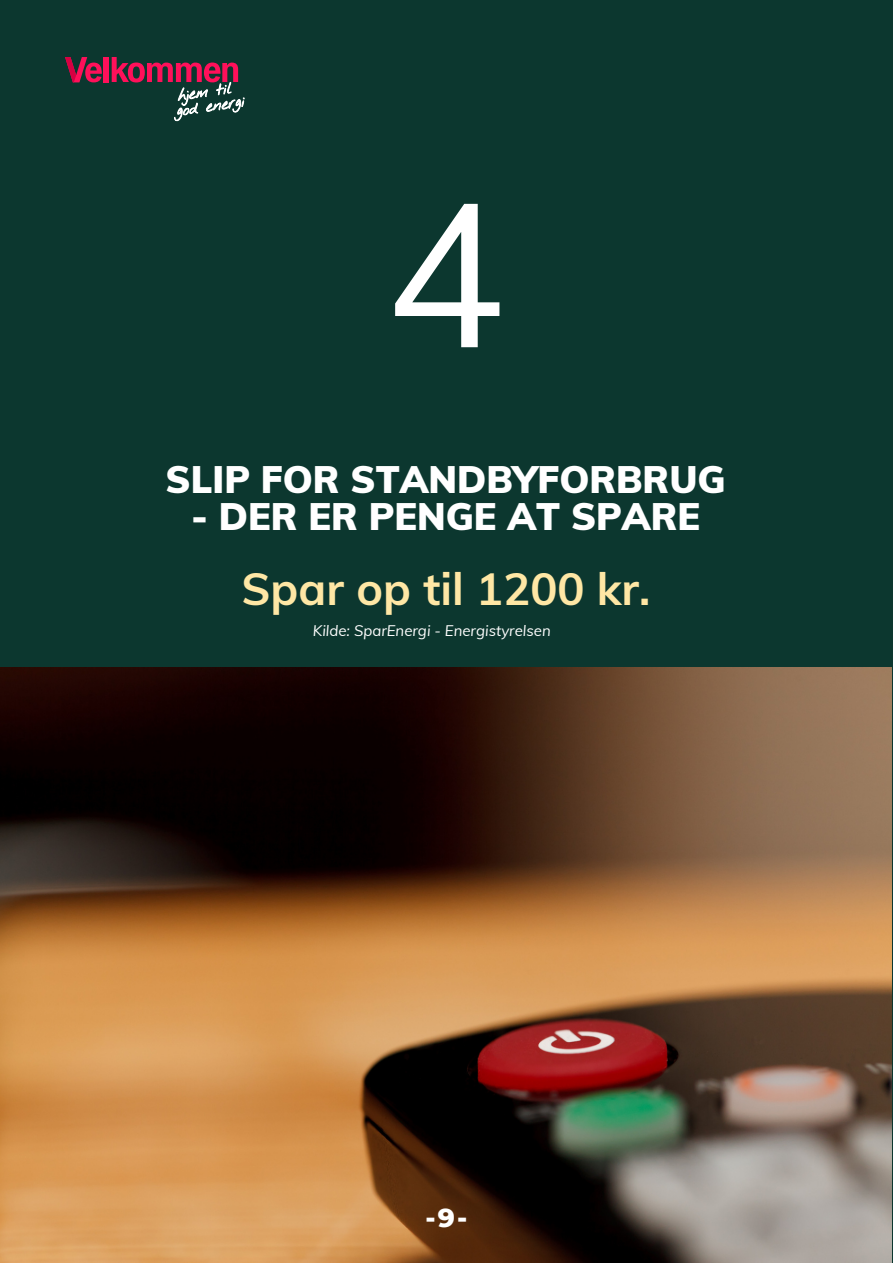
<style>
.page{position:relative;width:893px;height:1264px;background:#fff}
.page>*{position:absolute;margin:0;border:0;box-sizing:border-box;transform-origin:0 0}
.t1{font:201.3px "Muli";color:#fff}
.t2{font:700 45px "Muli";color:#ffe7a5}
.t3{font:900 37.5px "Muli";color:#fff}
.t4{font:800 26.4px "Montserrat";color:#fff}
.t5{font:italic 15px "Muli";color:#fff}
</style>
<div class="page">
<div style="left:0;top:0;width:892px;height:1262px;background:#0c372f"></div>
<img style="left:0;top:667px;width:891px;height:595px">
<svg style="left:65px;top:57px;width:37px;height:25px"></svg>
<div style="left:104px;top:57px;width:5px;height:25px;background:#ff105a"></div>
<svg style="left:112px;top:57px;width:132px;height:64px"></svg>
<p class="t1" style="left:385px;top:145px;width:122px">4</p>
<p class="t3" style="left:166px;top:455px;width:561px">SLIP FOR STANDBYFORBRUG</p>
<p class="t3" style="left:191px;top:492px;width:510px">- DER ER PENGE AT SPARE</p>
<p class="t2" style="left:241px;top:560px;width:410px">Spar op til 1200 kr.</p>
<p class="t5" style="left:313px;top:620px;width:239px">Kilde: SparEnergi - Energistyrelsen</p>
<p class="t4" style="left:425px;top:1200px;width:43px">-9-</p>
</div>
